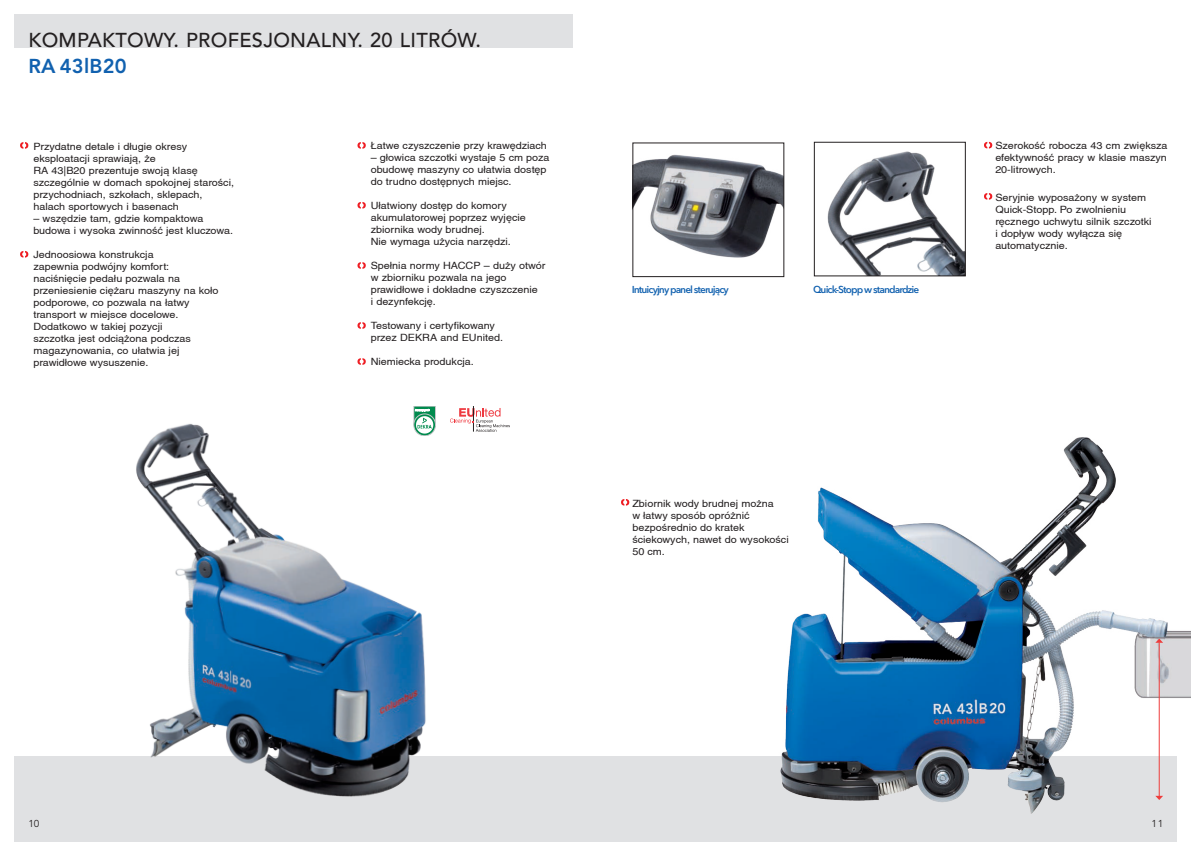
<style>
.page{position:relative;width:1191px;height:842px;background:#fff}
.page>*{position:absolute;margin:0;border:0;box-sizing:border-box;transform-origin:0 0}
.t1{font:500 20px "Avenir";letter-spacing:.015em;color:#231f20}
.t2{font:800 20px "Avenir";letter-spacing:.015em;color:#1161af}
.t3{font:10px/12px "Helvetica";color:#231f20;scale:1.08 1}
.t4{font:italic 600 10px "Avenir Next Cyr";letter-spacing:-.075em;color:#1161af}
.t5{font:10px "Avenir";color:#231f20}
.t6{font:italic 500 2px "Futura BT";letter-spacing:.06em;color:#fff}
.s1{font-family:"Arial"}
</style>
<div class="page">
<div style="left:14px;top:757px;width:581px;height:85px;background:#e0e1e3"></div>
<div style="left:14px;top:14px;width:559px;height:33px;background:#e0e1e3"></div>
<svg style="left:20px;top:142px;width:8px;height:7px"></svg>
<svg style="left:357px;top:142px;width:9px;height:7px"></svg>
<svg style="left:357px;top:202px;width:9px;height:7px"></svg>
<svg style="left:20px;top:251px;width:8px;height:7px"></svg>
<svg style="left:357px;top:262px;width:9px;height:7px"></svg>
<svg style="left:357px;top:322px;width:9px;height:7px"></svg>
<svg style="left:357px;top:358px;width:9px;height:7px"></svg>
<img style="left:58px;top:413px;width:432px;height:384px">
<div style="left:414px;top:414px;width:21px;height:22px;border:1px solid #c7c8ca;border-radius:50%"></div>
<svg style="left:414px;top:406px;width:21px;height:28px"></svg>
<svg style="left:450px;top:406px;width:60px;height:26px"></svg>
<div style="left:595px;top:757px;width:581px;height:85px;background:#e0e1e3"></div>
<svg style="left:984px;top:142px;width:8px;height:6px"></svg>
<svg style="left:984px;top:193px;width:8px;height:7px"></svg>
<img style="left:827px;top:152px;width:136px;height:122px">
<div style="left:814px;top:142px;width:151px;height:134px;border:1px solid #231f20"></div>
<img style="left:634px;top:154px;width:148px;height:104px">
<div style="left:632px;top:142px;width:152px;height:135px;border:1px solid #231f20"></div>
<img style="left:772px;top:437px;width:419px;height:386px">
<hr style="left:1158px;top:642px;width:1px;height:154px;background:#ee3d3c">
<svg style="left:1155px;top:639px;width:8px;height:4px"></svg>
<svg style="left:1155px;top:796px;width:8px;height:4px"></svg>
<svg style="left:621px;top:499px;width:8px;height:7px"></svg>
<h1 class="t1" style="left:28px;top:25px;width:454px">KOMPAKTOWY. PROFESJONALNY. 20 LITRÓW.</h1>
<h1 class="t2" style="left:28px;top:51px;width:100px">RA 43lB20</h1>
<p class="t3" style="left:33px;top:142px;width:187px">Przydatne detale i d<span class="s1">ł</span>ugie okresy eksploatacji sprawiaj<span class="s1">ą</span>, <span class="s1">ż</span>e<br>RA 43|B20 prezentuje swoj<span class="s1">ą</span> klas<span class="s1">ę </span>szczególnie w domach spokojnej staro<span class="s1">ś</span>ci, przychodniach, szko<span class="s1">ł</span>ach, sklepach, halach sportowych i basenach</p>
<p class="t3" style="left:33px;top:214px;width:186px">– wsz<span class="s1">ę</span>dzie tam, gdzie kompaktowa budowa i wysoka zwinno<span class="s1">ść</span> jest kluczowa.</p>
<p class="t3" style="left:33px;top:250px;width:173px">Jednoosiowa konstrukcja<br>zapewnia podwójny komfort: naci<span class="s1">ś</span>ni<span class="s1">ę</span>cie peda<span class="s1">ł</span>u pozwala na przeniesienie ci<span class="s1">ęż</span>aru maszyny na ko<span class="s1">ł</span>o podporowe, co pozwala na <span class="s1">ł</span>atwy transport w miejsce docelowe.<br>Dodatkowo w takiej pozycji<br>szczotka jest odci<span class="s1">ąż</span>ona podczas magazynowania, co u<span class="s1">ł</span>atwia jej prawid<span class="s1">ł</span>owe wysuszenie.</p>
<p class="t3" style="left:371px;top:141px;width:165px"><span class="s1">Ł</span>atwe czyszczenie przy kraw<span class="s1">ę</span>dziach</p>
<p class="t3" style="left:371px;top:153px;width:167px">– g<span class="s1">ł</span>owica szczotki wystaje 5 cm poza obudow<span class="s1">ę</span> maszyny co u<span class="s1">ł</span>atwia dost<span class="s1">ę</span>p do trudno dost<span class="s1">ę</span>pnych miejsc.</p>
<p class="t3" style="left:371px;top:201px;width:145px">U<span class="s1">ł</span>atwiony dost<span class="s1">ę</span>p do komory akumulatorowej poprzez wyj<span class="s1">ę</span>cie zbiornika wody brudnej.<br>Nie wymaga u<span class="s1">ż</span>ycia narz<span class="s1">ę</span>dzi.</p>
<p class="t3" style="left:371px;top:261px;width:163px">Spe<span class="s1">ł</span>nia normy HACCP – du<span class="s1">ż</span>y otwór w zbiorniku pozwala na jego prawid<span class="s1">ł</span>owe i dok<span class="s1">ł</span>adne czyszczenie<br>i dezynfekcj<span class="s1">ę</span>.</p>
<p class="t3" style="left:371px;top:321px;width:124px">Testowany i certyfikowany przez DEKRA and EUnited.</p>
<p class="t3" style="left:371px;top:357px;width:97px">Niemiecka produkcja.</p>
<p class="t6" style="left:415px;top:409px;width:16px">Bauartgeprüft</p>
<p class="t4" style="left:632px;top:285px;width:98px">Intuicyjny panel sterujący</p>
<p class="t4" style="left:814px;top:285px;width:109px">Quick-Stopp w standardzie</p>
<p class="t3" style="left:995px;top:141px;width:161px;text-align:justify">Szeroko<span class="s1">ść</span> robocza 43 cm zwi<span class="s1">ę</span>ksza efektywno<span class="s1">ść</span> pracy w klasie maszyn 20-litrowych.</p>
<p class="t3" style="left:995px;top:192px;width:146px">Seryjnie wyposa<span class="s1">ż</span>ony w system<br>Quick-Stopp. Po zwolnieniu r<span class="s1">ę</span>cznego uchwytu silnik szczotki i dop<span class="s1">ł</span>yw wody wy<span class="s1">łą</span>cza si<span class="s1">ę </span>automatycznie.</p>
<p class="t3" style="left:632px;top:498px;width:146px">Zbiornik wody brudnej mo<span class="s1">ż</span>na<br>w <span class="s1">ł</span>atwy sposób opró<span class="s1">ż</span>ni<span class="s1">ć </span>bezpo<span class="s1">ś</span>rednio do kratek <span class="s1">ś</span>ciekowych, nawet do wysoko<span class="s1">ś</span>ci<br>50 cm.</p>
<p class="t5" style="left:28px;top:816px;width:13px">10</p>
<p class="t5" style="left:1151px;top:816px;width:13px">11</p>
</div>
